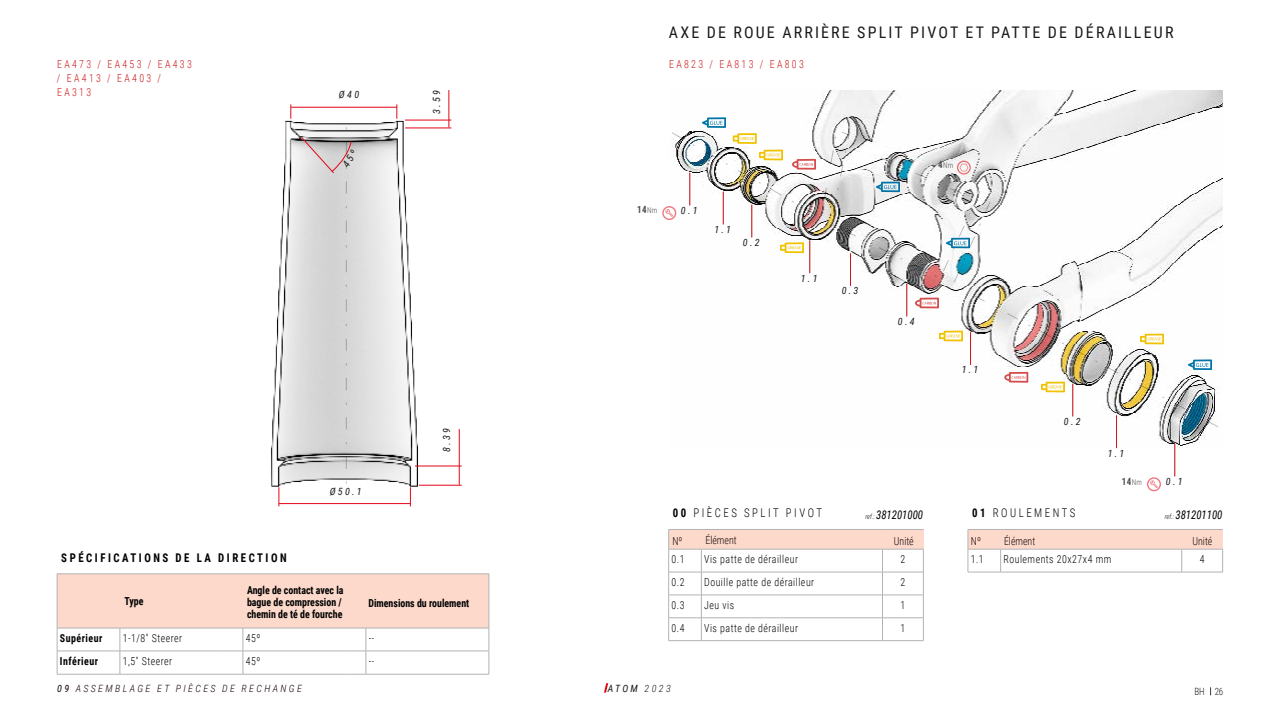
<style>
.page{position:relative;width:1280px;height:720px;background:#fff}
.page>*{position:absolute;margin:0;border:0;box-sizing:border-box;transform-origin:0 0}
.t1{font:16px "Roboto Condensed";letter-spacing:.135em;color:#1a1a1a}
.t2{font:300 12px "Roboto Condensed";letter-spacing:.235em;color:#000;scale:.9 1}
.t3{font:italic 12px "Roboto Condensed";color:#000;scale:.9 1}
.t4{font:700 12px "Roboto Condensed";letter-spacing:.235em;color:#000;scale:.9 1}
.t5{font:300 11px "Roboto Condensed";letter-spacing:.05em;color:#000;scale:.9 1}
.t6{font:700 11px/12px "Roboto Condensed";color:#000;scale:.9 1}
.t7{font:300 11px/14px "Roboto Condensed";letter-spacing:.235em;color:#cd1719;scale:.9 1}
.t8{font:300 11px "Roboto Condensed";color:#180607;scale:.9 1}
.t9{font:700 11px "Roboto Condensed";letter-spacing:.05em;color:#000;scale:.9 1}
.t10{font:italic 10px "Roboto Condensed";letter-spacing:.235em;color:#1a1a1a}
.t11{font:italic 300 10px "Roboto Condensed";letter-spacing:.235em;color:#180607}
.t12{font:700 10px "Roboto Condensed";color:#4d4d4d;scale:.9 1}
.t13{font:300 10px "Roboto Condensed";color:#1a1a1a;scale:.9 1}
.t14{font:300 8px "Roboto Condensed";color:#4d4d4d;scale:.9 1}
.s1{font-weight:400}
.s2{font-weight:300;font-size:8px}
.s3{font-weight:700;font-size:10px}
.s4{font-weight:700}
.s5{font-weight:300;font-size:7px}
.s6{font-weight:300}
</style>
<div class="page">
<svg style="left:604px;top:683px;width:4px;height:10px"></svg>
<img style="left:271px;top:118px;width:170px;height:374px">
<svg style="left:290px;top:104px;width:1px;height:15px"></svg>
<hr style="left:405px;top:120px;width:46px;height:1px;background:#e30617">
<hr style="left:415px;top:465px;width:47px;height:1px;background:#e30617">
<svg style="left:396px;top:104px;width:1px;height:15px"></svg>
<hr style="left:405px;top:127px;width:46px;height:1px;background:#e30617">
<hr style="left:419px;top:485px;width:43px;height:1px;background:#e30617">
<hr style="left:291px;top:107px;width:106px;height:1px;background:#e30617">
<hr style="left:448px;top:90px;width:1px;height:37px;background:#e30617">
<hr style="left:459px;top:429px;width:1px;height:56px;background:#e30617">
<svg style="left:410px;top:487px;width:1px;height:19px"></svg>
<svg style="left:278px;top:487px;width:1px;height:19px"></svg>
<hr style="left:279px;top:503px;width:131px;height:1px;background:#e30617">
<img style="left:812px;top:90px;width:411px;height:357px">
<hr style="left:1116px;top:415px;width:1px;height:33px;background:#d61017">
<hr style="left:1175px;top:444px;width:1px;height:32px;background:#d61017">
<svg style="left:702px;top:117px;width:24px;height:11px"></svg>
<div style="left:669px;top:529px;width:254px;height:20px;background:#fcd9ca"></div>
<hr style="left:669px;top:572px;width:32px;height:1px;background:#b3b3b3">
<hr style="left:701px;top:572px;width:181px;height:1px;background:#b3b3b3">
<hr style="left:882px;top:572px;width:41px;height:1px;background:#b3b3b3">
<hr style="left:669px;top:595px;width:32px;height:1px;background:#b3b3b3">
<hr style="left:701px;top:595px;width:181px;height:1px;background:#b3b3b3">
<hr style="left:882px;top:595px;width:41px;height:1px;background:#b3b3b3">
<hr style="left:669px;top:618px;width:32px;height:1px;background:#b3b3b3">
<hr style="left:701px;top:618px;width:181px;height:1px;background:#b3b3b3">
<svg style="left:701px;top:550px;width:1px;height:90px"></svg>
<hr style="left:882px;top:618px;width:41px;height:1px;background:#b3b3b3">
<svg style="left:882px;top:550px;width:1px;height:90px"></svg>
<hr style="left:669px;top:640px;width:32px;height:1px;background:#b3b3b3">
<hr style="left:701px;top:640px;width:181px;height:1px;background:#b3b3b3">
<hr style="left:882px;top:640px;width:41px;height:1px;background:#b3b3b3">
<hr style="left:669px;top:529px;width:32px;height:1px;background:#b3b3b3">
<svg style="left:668px;top:530px;width:1px;height:111px"></svg>
<hr style="left:701px;top:529px;width:181px;height:1px;background:#b3b3b3">
<hr style="left:882px;top:529px;width:41px;height:1px;background:#b3b3b3">
<hr style="left:669px;top:549px;width:32px;height:1px;background:#b3b3b3">
<hr style="left:701px;top:549px;width:181px;height:1px;background:#b3b3b3">
<hr style="left:882px;top:549px;width:41px;height:1px;background:#b3b3b3">
<svg style="left:923px;top:549px;width:1px;height:92px"></svg>
<div style="left:968px;top:529px;width:255px;height:20px;background:#fcd9ca"></div>
<svg style="left:1000px;top:550px;width:1px;height:22px"></svg>
<svg style="left:1182px;top:550px;width:1px;height:22px"></svg>
<hr style="left:968px;top:572px;width:33px;height:1px;background:#b3b3b3">
<hr style="left:1001px;top:572px;width:181px;height:1px;background:#b3b3b3">
<hr style="left:1182px;top:572px;width:41px;height:1px;background:#b3b3b3">
<hr style="left:968px;top:529px;width:33px;height:1px;background:#b3b3b3">
<svg style="left:968px;top:530px;width:1px;height:42px"></svg>
<hr style="left:1001px;top:529px;width:181px;height:1px;background:#b3b3b3">
<hr style="left:1182px;top:529px;width:41px;height:1px;background:#b3b3b3">
<hr style="left:968px;top:549px;width:33px;height:1px;background:#b3b3b3">
<hr style="left:1001px;top:549px;width:181px;height:1px;background:#b3b3b3">
<hr style="left:1182px;top:549px;width:41px;height:1px;background:#b3b3b3">
<svg style="left:1222px;top:549px;width:1px;height:23px"></svg>
<svg style="left:1147px;top:477px;width:14px;height:14px"></svg>
<svg style="left:662px;top:206px;width:9px;height:14px"></svg>
<svg style="left:671px;top:129px;width:548px;height:299px"></svg>
<svg style="left:876px;top:157px;width:97px;height:42px"></svg>
<svg style="left:57px;top:574px;width:433px;height:101px"></svg>
<hr style="left:366px;top:674px;width:123px;height:1px;background:#b3b3b3">
<svg style="left:300px;top:118px;width:55px;height:366px;background:#d3d2d2"></svg>
<p class="t7" style="left:57px;top:57px;width:151px">EA473 / EA453 / EA433 / EA413 / EA403 /<br>EA313</p>
<p class="t10" style="left:339px;top:87px;width:22px">Ø40</p>
<p class="t10" style="left:430px;top:114px;width:25px;rotate:-90deg">3.59</p>
<p class="t4" style="left:61px;top:549px;width:252px">SPÉCIFICATIONS DE LA DIRECTION</p>
<p class="t10" style="left:330px;top:484px;width:34px">Ø50.1</p>
<p class="t10" style="left:440px;top:452px;width:25px;rotate:-90deg">8.39</p>
<p class="t6" style="left:124px;top:595px;width:23px">Type</p>
<p class="t6" style="left:247px;top:583px;width:109px">Angle de contact avec la bague de compression / chemin de té de fourche</p>
<p class="t6" style="left:368px;top:596px;width:113px">Dimensions du roulement</p>
<p class="t9" style="left:60px;top:630px;width:49px">Supérieur</p>
<p class="t5" style="left:123px;top:630px;width:68px">1-1/8" Steerer</p>
<p class="t5" style="left:246px;top:630px;width:18px">45º</p>
<p class="t5" style="left:369px;top:630px;width:8px">--</p>
<p class="t9" style="left:60px;top:653px;width:44px">Inférieur</p>
<p class="t5" style="left:123px;top:653px;width:56px">1,5" Steerer</p>
<p class="t5" style="left:246px;top:653px;width:18px">45º</p>
<p class="t5" style="left:369px;top:653px;width:8px">--</p>
<p class="t11" style="left:57px;top:681px;width:246px"><span class="s1">09</span> ASSEMBLAGE ET PIÈCES DE RECHANGE</p>
<h1 class="t1" style="left:669px;top:21px;width:506px">AXE DE ROUE ARRIÈRE SPLIT PIVOT ET PATTE DE DÉRAILLEUR</h1>
<p class="t7" style="left:669px;top:56px;width:151px">EA823 / EA813 / EA803</p>
<p class="t12" style="left:637px;top:203px;width:24px">14<span class="s2">Nm</span></p>
<p class="t10" style="left:681px;top:203px;width:18px">0.1</p>
<p class="t10" style="left:714px;top:222px;width:18px">1.1</p>
<p class="t10" style="left:743px;top:235px;width:18px">0.2</p>
<p class="t14" style="left:938px;top:160px;width:18px"><span class="s3">4</span>Nm</p>
<p class="t10" style="left:801px;top:271px;width:18px">1.1</p>
<p class="t10" style="left:842px;top:284px;width:18px">0.3</p>
<p class="t10" style="left:898px;top:314px;width:18px">0.4</p>
<p class="t10" style="left:962px;top:363px;width:18px">1.1</p>
<p class="t10" style="left:1064px;top:414px;width:18px">0.2</p>
<p class="t10" style="left:1108px;top:446px;width:18px">1.1</p>
<p class="t12" style="left:1122px;top:474px;width:24px">14<span class="s2">Nm</span></p>
<p class="t10" style="left:1166px;top:474px;width:18px">0.1</p>
<p class="t2" style="left:673px;top:505px;width:167px"><span class="s4">00</span> PIÈCES SPLIT PIVOT</p>
<p class="t5" style="left:672px;top:552px;width:16px">0.1</p>
<p class="t5" style="left:704px;top:552px;width:106px">Vis patte de dérailleur</p>
<p class="t5" style="left:901px;top:552px;width:7px">2</p>
<p class="t5" style="left:672px;top:574px;width:16px">0.2</p>
<p class="t5" style="left:704px;top:574px;width:124px">Douille patte de dérailleur</p>
<p class="t5" style="left:901px;top:574px;width:7px">2</p>
<p class="t5" style="left:672px;top:597px;width:16px">0.3</p>
<p class="t5" style="left:704px;top:597px;width:35px">Jeu vis</p>
<p class="t5" style="left:901px;top:597px;width:7px">1</p>
<p class="t5" style="left:672px;top:620px;width:16px">0.4</p>
<p class="t5" style="left:704px;top:620px;width:106px">Vis patte de dérailleur</p>
<p class="t5" style="left:901px;top:620px;width:7px">1</p>
<p class="t3" style="left:866px;top:507px;width:66px"><span class="s5">ref.:</span> 381201000</p>
<p class="t2" style="left:972px;top:505px;width:116px"><span class="s4">01</span> ROULEMENTS</p>
<p class="t5" style="left:971px;top:552px;width:16px">1.1</p>
<p class="t5" style="left:1003px;top:552px;width:121px">Roulements 20x27x4 mm</p>
<p class="t5" style="left:1200px;top:552px;width:7px">4</p>
<p class="t3" style="left:1165px;top:507px;width:66px"><span class="s5">ref.:</span> 381201100</p>
<p class="t8" style="left:672px;top:533px;width:13px">Nº</p>
<p class="t8" style="left:705px;top:533px;width:36px">Élément</p>
<p class="t8" style="left:894px;top:533px;width:24px">Unité</p>
<p class="t8" style="left:971px;top:534px;width:13px">Nº</p>
<p class="t8" style="left:1004px;top:533px;width:36px">Élément</p>
<p class="t8" style="left:1193px;top:534px;width:24px">Unité</p>
<p class="t10" style="left:608px;top:682px;width:65px">ATOM <span class="s6">2023</span></p>
<p class="t13" style="left:1194px;top:685px;width:34px">BH 26</p>
</div>
